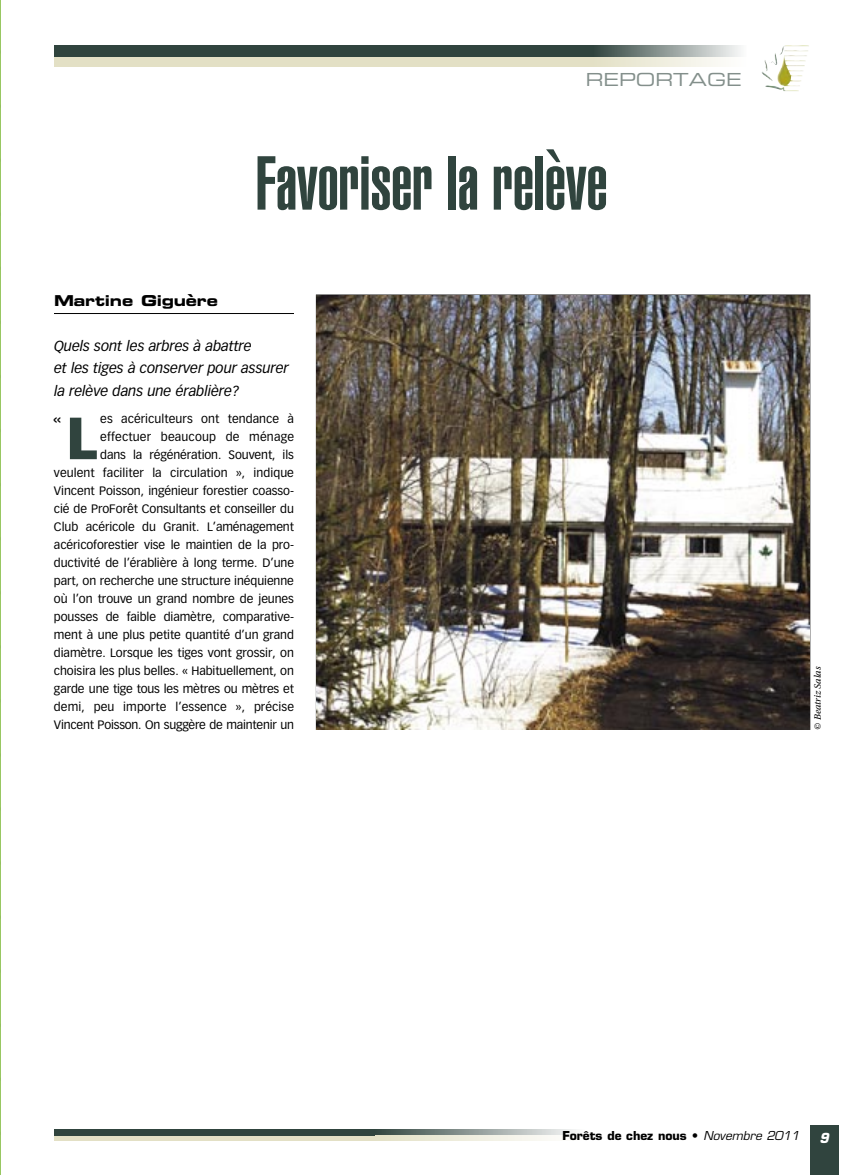
<style>
.page{position:relative;width:864px;height:1175px;background:#fff}
.page>*{position:absolute;margin:0;border:0;box-sizing:border-box;transform-origin:0 0}
.t1{font:75px "Helvetica LT Std Ultra Comp";color:#30443e}
.t2{font:900 58.35px "Vectora LT Std";color:#30443e}
.t3{font:18px "Eurostile LT Std Ex 2";color:#838f8b}
.t4{font:18px "Helvetica LT Std";color:#000}
.t5{font:15px "Eurostile LT Std Bold Ex 2";letter-spacing:-.01em;color:#000}
.t6{font:italic 14.25px/22.5px "Vectora LT Std";letter-spacing:-.005em;color:#000}
.t7{font:italic 700 13.5px "Eurostile LT Std";color:#fff;scale:.96 1}
.t8{font:12px/18px "Vectora LT Std";letter-spacing:-.005em;color:#000;text-align:right}
.t9{font:700 12px "Eurostile LT Std";color:#000}
.t10{font:italic 9.75px "Utopia Std";color:#000}
.s1{font-weight:400;font-style:italic}
</style>
<div class="page">
<img style="left:0;top:0;width:1px;height:1174px">
<hr style="left:54px;top:313px;width:240px;height:1px;background:#000">
<div style="left:54px;top:45px;width:693px;height:12px;background:#30443e"></div>
<svg style="left:601px;top:45px;width:146px;height:12px;background:#9ba5a2"></svg>
<div style="left:54px;top:57px;width:693px;height:9px;background:#e3e0c5"></div>
<svg style="left:621px;top:57px;width:126px;height:9px"></svg>
<div style="left:54px;top:1130px;width:501px;height:6px;background:#30443e"></div>
<svg style="left:385px;top:1130px;width:191px;height:5px"></svg>
<div style="left:54px;top:1135px;width:501px;height:5px;background:#e3e0c5"></div>
<svg style="left:412px;top:1135px;width:143px;height:5px"></svg>
<img style="left:762px;top:45px;width:47px;height:46px">
<div style="left:810px;top:1125px;width:29px;height:49px;background:#30443e"></div>
<img style="left:317px;top:295px;width:493px;height:434px">
<h3 class="t3" style="left:586px;top:69px;width:157px">REPORTAGE</h3>
<h1 class="t1" style="left:255px;top:156px;width:354px">Favoriser la relève</h1>
<p class="t5" style="left:54px;top:292px;width:165px">Martine Giguère</p>
<p class="t6" style="left:54px;top:335px;width:236px">Quels sont les arbres à abattre<br>et les tiges à conserver pour assurer la relève dans une érablière?</p>
<h2 class="t2" style="left:66px;top:405px;width:33px">L</h2>
<p class="t8" style="left:54px;top:411px;width:242px">es acériculteurs ont tendance à effectuer beaucoup de ménage<br>dans la régénération. Souvent, ils<br>veulent faciliter la circulation », indique Vincent Poisson, ingénieur forestier coasso&shy;cié de ProForêt Consultants et conseiller du Club acéricole du Granit. L’aménagement acéricoforestier vise le maintien de la pro&shy;ductivité de l’érablière à long terme. D’une part, on recherche une structure inéquienne où l’on trouve un grand nombre de jeunes pousses de faible diamètre, comparative&shy;ment à une plus petite quantité d’un grand diamètre. Lorsque les tiges vont grossir, on choisira les plus belles. « Habituellement, on garde une tige tous les mètres ou mètres et demi, peu importe l’essence », précise Vincent Poisson. On suggère de maintenir un</p>
<h3 class="t4" style="left:52px;top:412px;width:12px">«</h3>
<p class="t10" style="left:812px;top:729px;width:64px;rotate:-90deg">© Beatriz Salas</p>
<p class="t9" style="left:562px;top:1129px;width:239px">Forêts de chez nous • <span class="s1">Novembre 2011</span></p>
<p class="t7" style="left:820px;top:1130px;width:11px">9</p>
</div>
